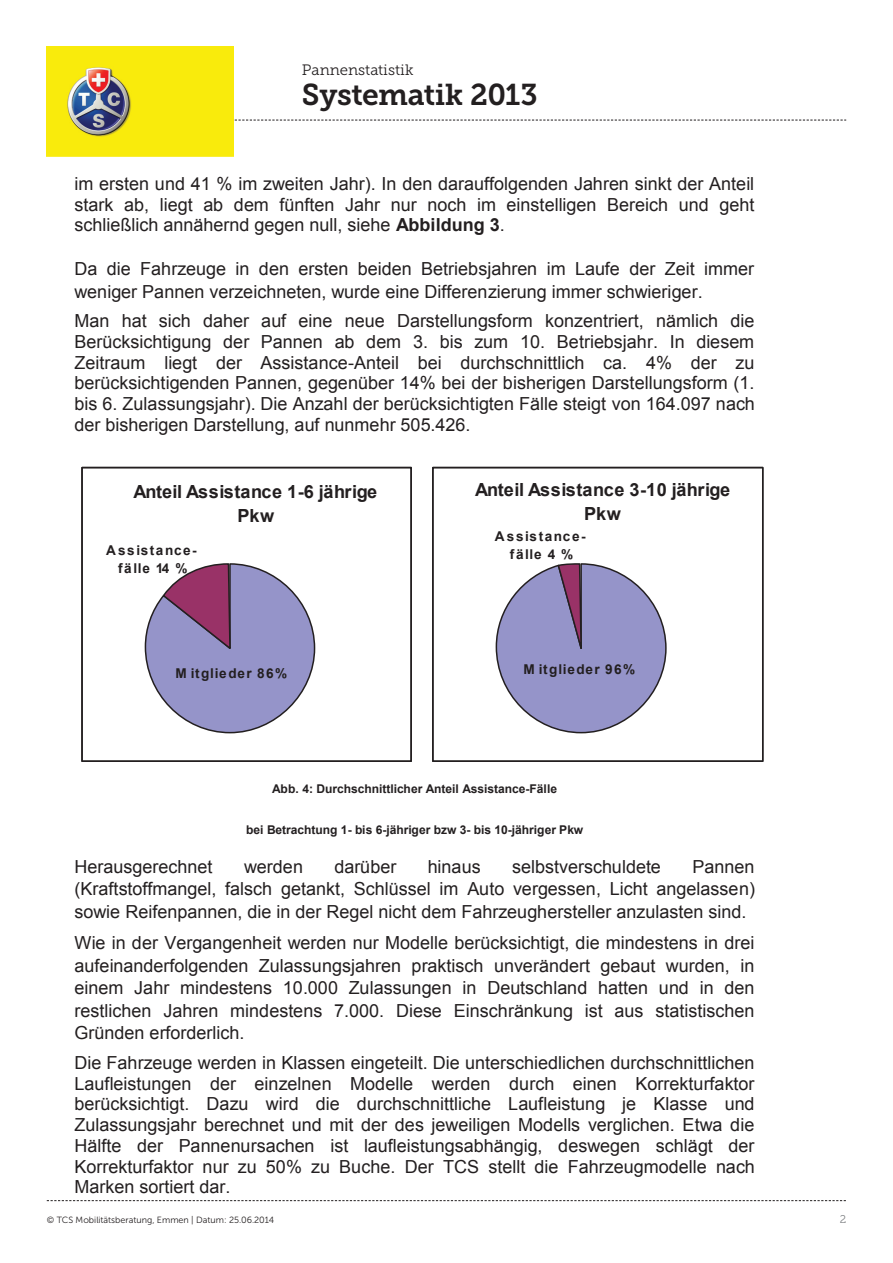
<style>
.page{position:relative;width:893px;height:1263px;background:#fff}
.page>*{position:absolute;margin:0;border:0;box-sizing:border-box;transform-origin:0 0}
.t1{font:30px "Museo Slab 700";letter-spacing:-.015em;color:#231f20}
.t2{font:700 18.15px/24px "Arial";color:#231f20;text-align:center}
.t3{font:18px/20.7px "Arial";color:#231f20;text-align:justify}
.t4{font:15px "Museo Slab 300";color:#231f20}
.t5{font:700 13.5px/18px "Arial";letter-spacing:.11em;color:#231f20;text-align:center}
.t6{font:700 13.5px "Arial";letter-spacing:.055em;color:#231f20}
.t7{font:700 12px "Arial";color:#231f20}
.t8{font:11.25px "Museo Slab 300";color:#808285}
.t9{font:9px "Museo Sans 300";color:#231f20}
.s1{font-weight:700}
</style>
<div class="page">
<svg style="left:234px;top:120px;width:612px;height:1px"></svg>
<svg style="left:47px;top:1200px;width:799px;height:1px"></svg>
<svg style="left:144px;top:563px;width:172px;height:171px"></svg>
<div style="left:81px;top:467px;width:331px;height:295px;border:2px solid #231f20"></div>
<svg style="left:495px;top:563px;width:172px;height:171px"></svg>
<div style="left:432px;top:467px;width:331px;height:295px;border:2px solid #231f20"></div>
<img style="left:47px;top:47px;width:187px;height:109px">
<p class="t4" style="left:302px;top:62px;width:113px">Pannenstatistik</p>
<h1 class="t1" style="left:302px;top:78px;width:237px">Systematik 2013</h1>
<p class="t3" style="left:74px;top:173px;width:681px">im ersten und 41 % im zweiten Jahr). In den darauffolgenden Jahren sinkt der Anteil stark ab, liegt ab dem fünften Jahr nur noch im einstelligen Bereich und geht schließlich annähernd gegen null, siehe <span class="s1">Abbildung 3</span>.</p>
<p class="t3" style="left:74px;top:258px;width:681px;line-height:22.5px">Da die Fahrzeuge in den ersten beiden Betriebsjahren im Laufe der Zeit immer weniger Pannen verzeichneten, wurde eine Differenzierung immer schwieriger.</p>
<p class="t3" style="left:74px;top:311px;width:682px">Man hat sich daher auf eine neue Darstellungsform konzentriert, nämlich die Berücksichtigung der Pannen ab dem 3. bis zum 10. Betriebsjahr. In diesem Zeitraum liegt der Assistance-Anteil bei durchschnittlich ca. 4% der zu berücksichtigenden Pannen, gegenüber 14% bei der bisherigen Darstellungsform (1. bis 6. Zulassungsjahr). Die Anzahl der berücksichtigten Fälle steigt von 164.097 nach der bisherigen Darstellung, auf nunmehr 505.426.</p>
<p class="t2" style="left:133px;top:480px;width:245px">Anteil Assistance 1-6 jährige<br>Pkw</p>
<p class="t5" style="left:106px;top:542px;width:92px">Assistance&shy;fälle 14 %</p>
<p class="t6" style="left:176px;top:665px;width:113px">M itglieder 86%</p>
<p class="t2" style="left:475px;top:478px;width:257px">Anteil Assistance 3-10 jährige<br>Pkw</p>
<p class="t5" style="left:495px;top:528px;width:92px">Assistance&shy;fälle 4 %</p>
<p class="t6" style="left:524px;top:660px;width:113px">M itglieder 96%</p>
<p class="t7" style="left:272px;top:781px;width:286px">Abb. 4: Durchschnittlicher Anteil Assistance-Fälle</p>
<p class="t7" style="left:246px;top:821px;width:339px">bei Betrachtung 1- bis 6-jähriger bzw 3- bis 10-jähriger Pkw</p>
<p class="t3" style="left:74px;top:856px;width:140px">Herausgerechnet</p>
<p class="t3" style="left:244px;top:856px;width:60px">werden</p>
<p class="t3" style="left:334px;top:856px;width:64px">darüber</p>
<p class="t3" style="left:428px;top:856px;width:55px">hinaus</p>
<p class="t3" style="left:512px;top:856px;width:150px">selbstverschuldete</p>
<p class="t3" style="left:74px;top:855px;width:682px;line-height:22.5px;text-indent:618px">Pannen (Kraftstoffmangel, falsch getankt, Schlüssel im Auto vergessen, Licht angelassen) sowie Reifenpannen, die in der Regel nicht dem Fahrzeughersteller anzulasten sind.</p>
<p class="t3" style="left:74px;top:932px;width:682px;line-height:22.5px">Wie in der Vergangenheit werden nur Modelle berücksichtigt, die mindestens in drei aufeinanderfolgenden Zulassungsjahren praktisch unverändert gebaut wurden, in einem Jahr mindestens 10.000 Zulassungen in Deutschland hatten und in den restlichen Jahren mindestens 7.000. Diese Einschränkung ist aus statistischen Gründen erforderlich.</p>
<p class="t3" style="left:74px;top:1052px;width:682px">Die Fahrzeuge werden in Klassen eingeteilt. Die unterschiedlichen durchschnittlichen Laufleistungen der einzelnen Modelle werden durch einen Korrekturfaktor berücksichtigt. Dazu wird die durchschnittliche Laufleistung je Klasse und Zulassungsjahr berechnet und mit der des jeweiligen Modells verglichen. Etwa die Hälfte der Pannenursachen ist laufleistungsabhängig, deswegen schlägt der Korrekturfaktor nur zu 50% zu Buche. Der TCS stellt die Fahrzeugmodelle nach Marken sortiert dar.</p>
<p class="t9" style="left:47px;top:1215px;width:229px">© TCS Mobilitätsberatung, Emmen | Datum: 25.06.2014</p>
<p class="t8" style="left:840px;top:1213px;width:8px">2</p>
</div>
